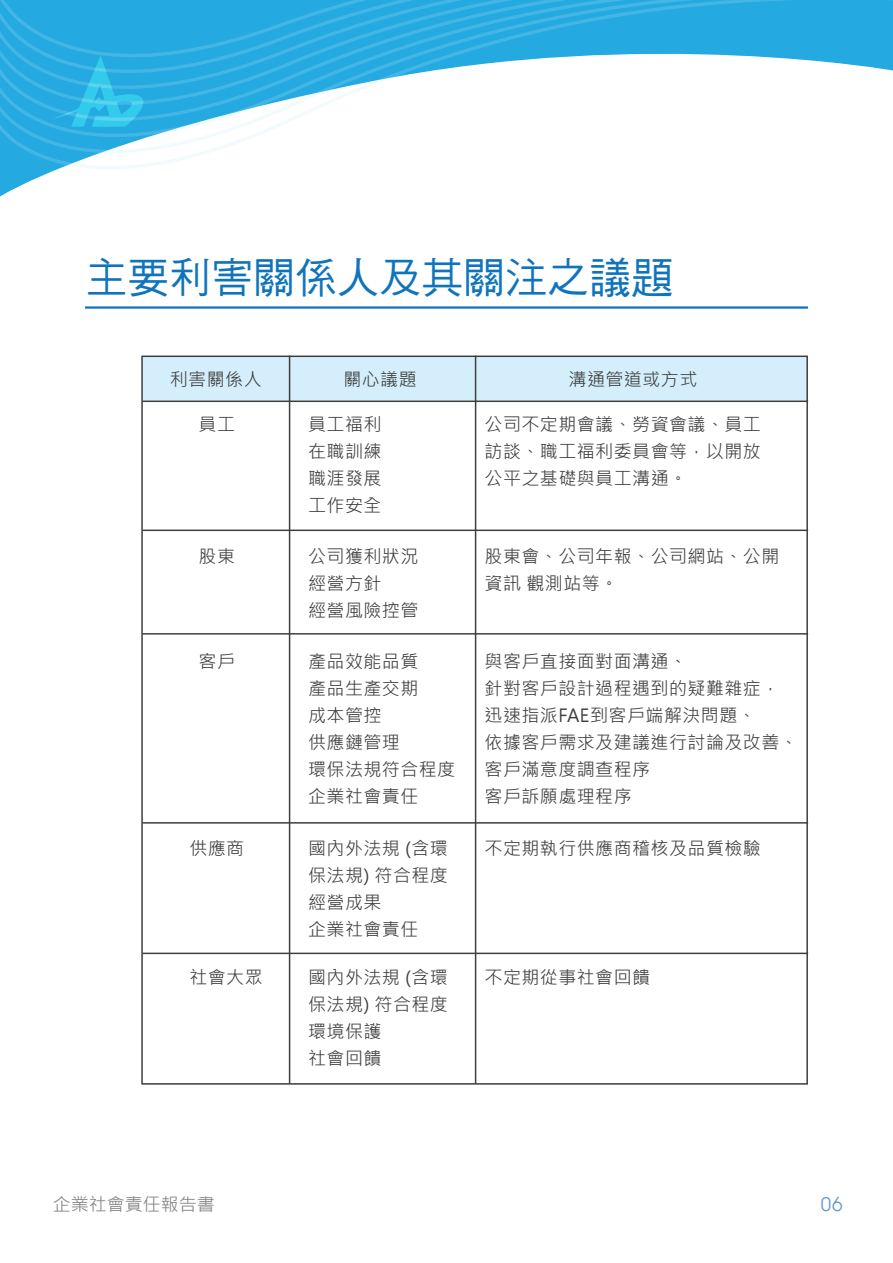
<style>
.page{position:relative;width:893px;height:1263px;background:#fff}
.page>*{position:absolute;margin:0;border:0;box-sizing:border-box;transform-origin:0 0}
.t1{font:42px "DF Hei Md HKP BF";color:#1074bc}
.t2{font:21px "Avant Gar Got Itc TEE";color:#6799c9}
.t3{font:18px/27px "Microsoft Jheng Hei";letter-spacing:.025em;color:#3e3e3f}
.t4{font:18px "Microsoft Jheng Hei";color:#808285}
</style>
<div class="page">
<hr style="left:85px;top:306px;width:723px;height:3px;background:#1074bc">
<div style="left:142px;top:356px;width:665px;height:45px;background:#d4effb"></div>
<hr style="left:143px;top:401px;width:665px;height:1px;background:#3e3e3f">
<hr style="left:143px;top:530px;width:665px;height:1px;background:#3e3e3f">
<hr style="left:143px;top:633px;width:665px;height:2px;background:#3e3e3f">
<hr style="left:143px;top:822px;width:665px;height:2px;background:#3e3e3f">
<hr style="left:143px;top:953px;width:665px;height:1px;background:#3e3e3f">
<hr style="left:475px;top:356px;width:1px;height:728px;background:#3e3e3f">
<hr style="left:289px;top:356px;width:1px;height:728px;background:#3e3e3f">
<svg style="left:0;top:169px;width:58px;height:28px"></svg>
<svg style="left:0;top:0;width:893px;height:169px"></svg>
<svg style="left:52px;top:55px;width:91px;height:72px;background:#2fb6e5"></svg>
<h1 class="t1" style="left:85px;top:256px;width:590px">主要利害關係人及其關注之議題</h1>
<p class="t3" style="left:170px;top:366px;width:93px">利害關係人</p>
<p class="t3" style="left:199px;top:411px;width:38px">員工</p>
<p class="t3" style="left:199px;top:543px;width:38px">股東</p>
<p class="t3" style="left:343px;top:366px;width:75px">關心議題</p>
<p class="t3" style="left:308px;top:411px;width:75px;text-align:justify">員工福利在職訓練職涯發展工作安全</p>
<p class="t3" style="left:308px;top:543px;width:112px">公司獲利狀況經營方針<br>經營風險控管</p>
<p class="t3" style="left:569px;top:366px;width:130px">溝通管道或方式</p>
<p class="t3" style="left:485px;top:411px;width:278px;text-align:justify">公司不定期會議、勞資會議、員工訪談、職工福利委員會等，以開放公平之基礎與員工溝通。</p>
<p class="t3" style="left:485px;top:543px;width:296px">股東會、公司年報、公司網站、公開資訊 觀測站等。</p>
<p class="t3" style="left:199px;top:648px;width:38px">客戶</p>
<p class="t3" style="left:308px;top:648px;width:149px">產品效能品質<br>產品生產交期<br>成本管控<br>供應鏈管理<br>環保法規符合程度企業社會責任</p>
<p class="t3" style="left:485px;top:648px;width:315px">與客戶直接面對面溝通、<br>針對客戶設計過程遇到的疑難雜症，迅速指派FAE到客戶端解決問題、<br>依據客戶需求及建議進行討論及改善、客戶滿意度調查程序<br>客戶訴願處理程序</p>
<p class="t3" style="left:189px;top:835px;width:56px">供應商</p>
<p class="t3" style="left:308px;top:835px;width:141px">國內外法規 (含環保法規) 符合程度經營成果<br>企業社會責任</p>
<p class="t3" style="left:485px;top:835px;width:278px">不定期執行供應商稽核及品質檢驗</p>
<p class="t3" style="left:189px;top:964px;width:75px">社會大眾</p>
<p class="t3" style="left:308px;top:964px;width:141px">國內外法規 (含環保法規) 符合程度環境保護<br>社會回饋</p>
<p class="t3" style="left:485px;top:964px;width:167px">不定期從事社會回饋</p>
<p class="t4" style="left:53px;top:1193px;width:164px">企業社會責任報告書</p>
<p class="t2" style="left:821px;top:1192px;width:23px">06</p>
</div>
